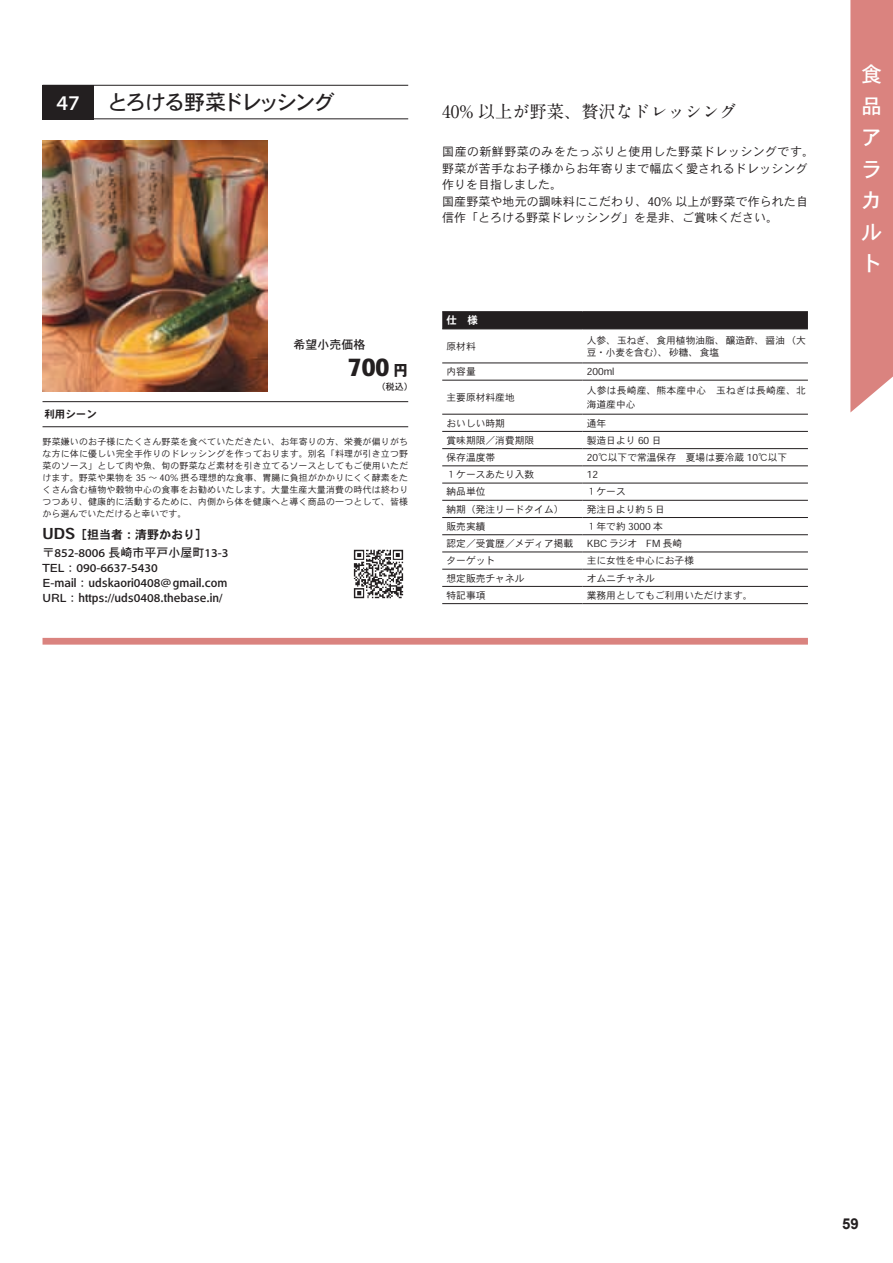
<style>
.page{position:relative;width:893px;height:1263px;background:#fff}
.page>*{position:absolute;margin:0;border:0;box-sizing:border-box;transform-origin:0 0}
.t1{font:24px "Heisei Kaku Go Std W9";color:#231f20}
.t2{font:21px "Heisei Kaku Go Std W5";letter-spacing:-.13em;color:#231f20}
.t3{font:21px/31.5px "Heisei Kaku Go Std W5";color:#fff}
.t4{font:700 17.25px "A1 Mincho Std";color:#231f20}
.t5{font:700 15px "Arial";color:#231f20}
.t6{font:12px/16.5px "Heisei Kaku Go Std W3";letter-spacing:.015em;color:#231f20}
.t7{font:12px/15px "Heisei Kaku Go Std W5";color:#231f20}
.t8{font:12px "Heisei Kaku Go Std W7";color:#231f20}
.t9{font:10.5px "Heisei Kaku Go Std W7";color:#231f20}
.t10{font:10.5px "Heisei Kaku Go Std W7";color:#fff}
.t11{font:9.75px/12px "Heisei Kaku Go Std W3";color:#231f20}
.t12{font:9.75px/13.5px "Heisei Kaku Go Std W3";letter-spacing:.025em;color:#231f20}
.t13{font:9px/12px "Heisei Kaku Go Std W3";letter-spacing:.015em;color:#231f20;text-align:justify}
.t14{font:9px "Heisei Kaku Go Std W5";color:#231f20}
.s1{font-size:15px}
</style>
<div class="page">
<hr style="left:43px;top:119px;width:365px;height:1px;background:#231f20">
<hr style="left:43px;top:85px;width:365px;height:1px;background:#231f20">
<div style="left:43px;top:85px;width:51px;height:34px;background:#231f20"></div>
<hr style="left:43px;top:401px;width:365px;height:1px;background:#231f20">
<hr style="left:43px;top:426px;width:365px;height:1px;background:#231f20">
<img style="left:43px;top:140px;width:225px;height:251px">
<div style="left:442px;top:312px;width:366px;height:17px;background:#231f20"></div>
<hr style="left:442px;top:311px;width:141px;height:1px;background:#231f20">
<hr style="left:583px;top:311px;width:225px;height:1px;background:#231f20">
<hr style="left:442px;top:329px;width:141px;height:1px;background:#231f20">
<hr style="left:583px;top:329px;width:225px;height:1px;background:#231f20">
<hr style="left:442px;top:363px;width:141px;height:1px;background:#231f20">
<hr style="left:583px;top:363px;width:225px;height:1px;background:#231f20">
<hr style="left:442px;top:380px;width:141px;height:1px;background:#231f20">
<hr style="left:583px;top:380px;width:225px;height:1px;background:#231f20">
<hr style="left:442px;top:414px;width:141px;height:1px;background:#231f20">
<hr style="left:583px;top:414px;width:225px;height:1px;background:#231f20">
<hr style="left:442px;top:431px;width:141px;height:1px;background:#231f20">
<hr style="left:583px;top:431px;width:225px;height:1px;background:#231f20">
<hr style="left:442px;top:448px;width:141px;height:1px;background:#231f20">
<hr style="left:583px;top:448px;width:225px;height:1px;background:#231f20">
<hr style="left:442px;top:466px;width:141px;height:1px;background:#231f20">
<hr style="left:583px;top:466px;width:225px;height:1px;background:#231f20">
<hr style="left:442px;top:483px;width:141px;height:1px;background:#231f20">
<hr style="left:583px;top:483px;width:225px;height:1px;background:#231f20">
<hr style="left:442px;top:500px;width:141px;height:1px;background:#231f20">
<hr style="left:583px;top:500px;width:225px;height:1px;background:#231f20">
<hr style="left:442px;top:517px;width:141px;height:1px;background:#231f20">
<hr style="left:583px;top:517px;width:225px;height:1px;background:#231f20">
<hr style="left:442px;top:534px;width:141px;height:1px;background:#231f20">
<hr style="left:583px;top:534px;width:225px;height:1px;background:#231f20">
<hr style="left:442px;top:552px;width:141px;height:1px;background:#231f20">
<hr style="left:583px;top:552px;width:225px;height:1px;background:#231f20">
<hr style="left:442px;top:569px;width:141px;height:1px;background:#231f20">
<hr style="left:583px;top:569px;width:225px;height:1px;background:#231f20">
<hr style="left:442px;top:586px;width:141px;height:1px;background:#231f20">
<hr style="left:583px;top:586px;width:225px;height:1px;background:#231f20">
<hr style="left:442px;top:603px;width:141px;height:1px;background:#231f20">
<hr style="left:583px;top:603px;width:225px;height:1px;background:#231f20">
<img style="left:353px;top:549px;width:51px;height:50px">
<div style="left:850px;top:0;width:43px;height:412px;background:#da837f"></div>
<div style="left:43px;top:638px;width:765px;height:7px;background:#da837f"></div>
<h2 class="t3" style="left:56px;top:87px;width:25px">47</h2>
<h2 class="t2" style="left:107px;top:90px;width:229px">とろける野菜ドレッシング</h2>
<h3 class="t4" style="left:442px;top:97px;width:296px">40% 以上が野菜、贅沢なドレッシング</h3>
<h3 class="t6" style="left:442px;top:143px;width:373px">国産の新鮮野菜のみをたっぷりと使用した野菜ドレッシングです。野菜が苦手なお子様からお年寄りまで幅広く愛されるドレッシング作りを目指しました。<br>国産野菜や地元の調味料にこだわり、40% 以上が野菜で作られた自信作「とろける野菜ドレッシング」を是非、ご賞味ください。</h3>
<h3 class="t7" style="left:293px;top:337px;width:73px">希望小売価格</h3>
<p class="t9" style="left:44px;top:408px;width:54px">利用シーン</p>
<h1 class="t1" style="left:348px;top:352px;width:62px">700 <span class="s1">円</span></h1>
<p class="t14" style="left:377px;top:381px;width:37px">（税込）</p>
<p class="t13" style="left:43px;top:435px;width:367px">野菜嫌いのお子様にたくさん野菜を食べていただきたい、お年寄りの方、栄養が偏りがちな方に体に優しい完全手作りのドレッシングを作っております。別名「料理が引き立つ野菜のソース」として肉や魚、旬の野菜など素材を引き立てるソースとしてもご使用いただけます。野菜や果物を 35 ～ 40% 摂る理想的な食事、胃腸に負担がかかりにくく酵素をたくさん含む植物や穀物中心の食事をお勧めいたします。大量生産大量消費の時代は終わりつつあり、健康的に活動するために、内側から体を健康へと導く商品の一つとして、皆様から選んでいただけると幸いです。</p>
<h3 class="t8" style="left:43px;top:527px;width:166px"><span class="s1">UDS</span>［担当者：清野かおり］</h3>
<h3 class="t7" style="left:43px;top:546px;width:188px">〒852-8006 長崎市平戸小屋町13-3<br>TEL：090-6637-5430<br>E-mail：udskaori0408@gmail.com<br>URL：https://uds0408.thebase.in/</h3>
<p class="t10" style="left:446px;top:314px;width:33px">仕　様</p>
<p class="t11" style="left:446px;top:340px;width:31px">原材料</p>
<p class="t11" style="left:587px;top:334px;width:220px">人参、玉ねぎ、食用植物油脂、醸造酢、醤油（大豆・小麦を含む）、砂糖、食塩</p>
<p class="t11" style="left:446px;top:366px;width:31px">内容量</p>
<p class="t11" style="left:587px;top:366px;width:29px">200ml</p>
<p class="t11" style="left:446px;top:391px;width:70px">主要原材料産地</p>
<p class="t12" style="left:587px;top:384px;width:220px">人参は長崎産、熊本産中心　玉ねぎは長崎産、北海道産中心</p>
<p class="t11" style="left:446px;top:417px;width:60px">おいしい時期</p>
<p class="t11" style="left:587px;top:417px;width:21px">通年</p>
<p class="t11" style="left:446px;top:434px;width:89px">賞味期限／消費期限</p>
<p class="t11" style="left:587px;top:434px;width:76px">製造日より 60 日</p>
<p class="t11" style="left:446px;top:451px;width:50px">保存温度帯</p>
<p class="t11" style="left:587px;top:451px;width:202px">20℃以下で常温保存　夏場は要冷蔵 10℃以下</p>
<p class="t11" style="left:446px;top:468px;width:89px">１ケースあたり入数</p>
<p class="t11" style="left:587px;top:468px;width:13px">12</p>
<p class="t11" style="left:446px;top:486px;width:40px">納品単位</p>
<p class="t11" style="left:587px;top:486px;width:40px">１ケース</p>
<p class="t11" style="left:446px;top:503px;width:118px">納期（発注リードタイム）</p>
<p class="t11" style="left:587px;top:503px;width:79px">発注日より約５日</p>
<p class="t11" style="left:446px;top:520px;width:40px">販売実績</p>
<p class="t11" style="left:587px;top:520px;width:78px">１年で約 3000 本</p>
<p class="t11" style="left:446px;top:537px;width:128px">認定／受賞歴／メディア掲載</p>
<p class="t11" style="left:587px;top:537px;width:97px">KBC ラジオ　FM 長崎</p>
<p class="t11" style="left:446px;top:555px;width:50px">ターゲット</p>
<p class="t11" style="left:587px;top:555px;width:109px">主に女性を中心にお子様</p>
<p class="t11" style="left:446px;top:572px;width:79px">想定販売チャネル</p>
<p class="t11" style="left:587px;top:572px;width:70px">オムニチャネル</p>
<p class="t11" style="left:446px;top:589px;width:40px">特記事項</p>
<p class="t11" style="left:587px;top:589px;width:167px">業務用としてもご利用いただけます。</p>
<h2 class="t3" style="left:861px;top:59px;width:22px">食品アラカルト</h2>
<h3 class="t5" style="left:842px;top:1213px;width:18px">59</h3>
</div>
